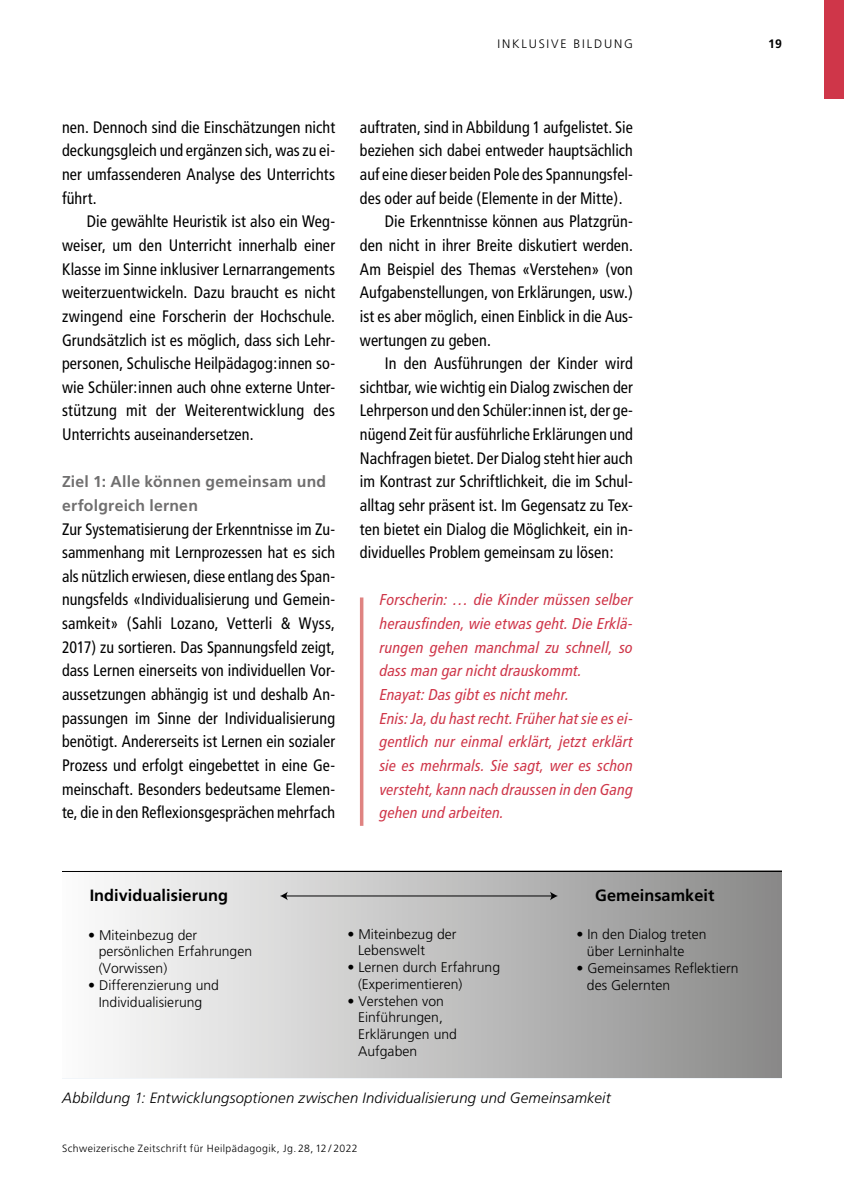
<style>
.page{position:relative;width:844px;height:1191px;background:#fff}
.page>*{position:absolute;margin:0;border:0;box-sizing:border-box;transform-origin:0 0}
.Artikel_Artikel_Lauftext_Grundtext_Einzu{font:condensed 16.62px/23.6px "Frutiger";letter-spacing:.005em;color:#000;text-align:justify}
.Artikel_Artikel_Lauftext_Grundtext{font:condensed 16.62px/23.6px "Frutiger";letter-spacing:.005em;color:#000;text-align:justify;scale:.96 1}
.Artikel_Artikel_Lauftext_Grundtext-2{font:condensed 16.62px/23.6px "Frutiger";letter-spacing:.005em;color:#000;text-align:justify}
.Image{font:700 16.28px "Frutiger LT";color:#000}
.Artikel_Artikel_Lauftext_Artikel_LI_Zita{font:italic condensed 15.75px/23.6px "Frutiger LT Pro";letter-spacing:.015em;color:#cf3649;text-align:justify}
.Artikel_Artikel_Lauftext_Artikel_p_Übers{font:700 15.75px/23.6px "Frutiger LT";letter-spacing:.015em;color:#706f6f}
.t1{font:italic 300 14.88px "Frutiger LT";letter-spacing:.015em;color:#000}
.Image-2{font:300 14px/16.8px "Frutiger LT";color:#000}
.t2{font:300 12.25px "Frutiger";letter-spacing:.15em;color:#000}
.t3{font:700 12.25px "Frutiger";color:#000}
.t4{font:300 10.5px "Frutiger";letter-spacing:.04em;color:#000}
</style>
<div class="page">
<div style="left:823px;top:0;width:20px;height:99px;background:#cf3649"></div>
<hr style="left:360px;top:597px;width:3px;height:229px;background:#df8381">
<div style="left:62px;top:871px;width:719px;height:206px;background:linear-gradient(to right,#fdfdfd,#8b8a8a)"></div>
<hr style="left:285px;top:895px;width:267px;height:1px;background:#020203">
<svg style="left:280px;top:891px;width:7px;height:9px"></svg>
<svg style="left:550px;top:891px;width:7px;height:9px"></svg>
<hr style="left:62px;top:871px;width:719px;height:1px;background:#000">
<p class="t2" style="left:497px;top:37px;width:137px">INKLUSIVE BILDUNG</p>
<p class="Artikel_Artikel_Lauftext_Grundtext-2" style="left:62px;top:115px;width:274px">nen. Dennoch sind die Einschätzungen nicht deckungsgleich und ergänzen sich, was zu ei&shy;ner umfassenderen Analyse des Unterrichts führt.</p>
<p class="Artikel_Artikel_Lauftext_Grundtext_Einzu" style="left:62px;top:210px;width:274px;text-indent:25px">Die gewählte Heuristik ist also ein Weg&shy;weiser, um den Unterricht innerhalb einer Klasse im Sinne inklusiver Lernarrangements weiterzuentwickeln. Dazu braucht es nicht zwingend eine Forscherin der Hochschule.<br>Grundsätzlich ist es möglich, dass sich Lehr&shy;personen, Schulische Heilpädagog:innen so&shy;wie Schüler:innen auch ohne externe Unter&shy;stützung mit der Weiterentwicklung des Unterrichts auseinandersetzen.</p>
<p class="Artikel_Artikel_Lauftext_Artikel_p_Übers" style="left:62px;top:470px;width:265px">Ziel 1: Alle können gemeinsam und erfolgreich lernen</p>
<p class="Artikel_Artikel_Lauftext_Grundtext" style="left:62px;top:517px;width:286px">Zur Systematisierung der Erkenntnisse im Zu&shy;sammenhang mit Lernprozessen hat es sich als nützlich erwiesen, diese entlang des Span&shy;nungsfelds «Individualisierung und Gemein&shy;samkeit» (Sahli Lozano, Vetterli &amp; Wyss, 2017) zu sortieren. Das Spannungsfeld zeigt, dass Lernen einerseits von individuellen Vor&shy;aussetzungen abhängig ist und deshalb An&shy;passungen im Sinne der Individualisierung benötigt. Andererseits ist Lernen ein sozialer Prozess und erfolgt eingebettet in eine Ge&shy;meinschaft. Besonders bedeutsame Elemen&shy;te, die in den Reflexionsgesprächen mehrfach</p>
<p class="Artikel_Artikel_Lauftext_Grundtext" style="left:360px;top:115px;width:286px">auftraten, sind in Abbildung 1 aufgelistet. Sie beziehen sich dabei entweder hauptsächlich auf eine dieser beiden Pole des Spannungsfel&shy;des oder auf beide (Elemente in der Mitte).</p>
<p class="Artikel_Artikel_Lauftext_Grundtext_Einzu" style="left:360px;top:210px;width:274px;text-indent:25px">Die Erkenntnisse können aus Platzgrün&shy;den nicht in ihrer Breite diskutiert werden.<br>Am Beispiel des Themas «Verstehen» (von Aufgabenstellungen, von Erklärungen, usw.) ist es aber möglich, einen Einblick in die Aus&shy;wertungen zu geben.</p>
<p class="Artikel_Artikel_Lauftext_Grundtext_Einzu" style="left:360px;top:352px;width:274px;text-indent:25px">In den Ausführungen der Kinder wird sichtbar, wie wichtig ein Dialog zwischen der Lehrperson und den Schüler:innen ist, der ge&shy;nügend Zeit für ausführliche Erklärungen und Nachfragen bietet. Der Dialog steht hier auch im Kontrast zur Schriftlichkeit, die im Schul&shy;alltag sehr präsent ist. Im Gegensatz zu Tex&shy;ten bietet ein Dialog die Möglichkeit, ein in&shy;dividuelles Problem gemeinsam zu lösen:</p>
<p class="Artikel_Artikel_Lauftext_Artikel_LI_Zita" style="left:379px;top:588px;width:254px">Forscherin: … die Kinder müssen selber herausfinden, wie etwas geht. Die Erklä&shy;rungen gehen manchmal zu schnell, so dass man gar nicht drauskommt.</p>
<p class="Artikel_Artikel_Lauftext_Artikel_LI_Zita" style="left:379px;top:683px;width:191px">Enayat: Das gibt es nicht mehr.</p>
<p class="Artikel_Artikel_Lauftext_Artikel_LI_Zita" style="left:379px;top:706px;width:255px">Enis: Ja, du hast recht. Früher hat sie es ei&shy;gentlich nur einmal erklärt, jetzt erklärt sie es mehrmals. Sie sagt, wer es schon versteht, kann nach draussen in den Gang gehen und arbeiten.</p>
<p class="Image" style="left:90px;top:886px;width:140px">Individualisierung</p>
<p class="Image" style="left:595px;top:886px;width:121px">Gemeinsamkeit</p>
<p class="Image-2" style="left:99px;top:926px;width:155px;text-indent:-11px">• Miteinbezug der persönlichen Erfahrungen (Vorwissen)</p>
<p class="Image-2" style="left:88px;top:976px;width:132px;text-align:center">• Differenzierung und<br>Individualisierung</p>
<p class="Image-2" style="left:358px;top:925px;width:100px;text-indent:-11px">• Miteinbezug der<br>Lebenswelt</p>
<p class="Image-2" style="left:358px;top:959px;width:144px;text-indent:-11px">• Lernen durch Erfahrung (Experimentieren)</p>
<p class="Image-2" style="left:358px;top:992px;width:100px;text-indent:-11px">• Verstehen von<br>Einführungen,<br>Erklärungen und<br>Aufgaben</p>
<p class="Image-2" style="left:586px;top:926px;width:121px;text-indent:-10px">• In den Dialog treten über Lerninhalte</p>
<p class="Image-2" style="left:586px;top:960px;width:153px;text-indent:-10px">• Gemeinsames Reflektiern des Gelernten</p>
<p class="t1" style="left:62px;top:1089px;width:550px">Abbildung 1: Entwicklungsoptionen zwischen Individualisierung und Gemeinsamkeit</p>
<p class="t4" style="left:62px;top:1142px;width:297px">Schweizerische Zeitschrift für Heilpädagogik, Jg. 28, 12 / 2022</p>
<p class="t3" style="left:768px;top:37px;width:15px">19</p>
</div>
